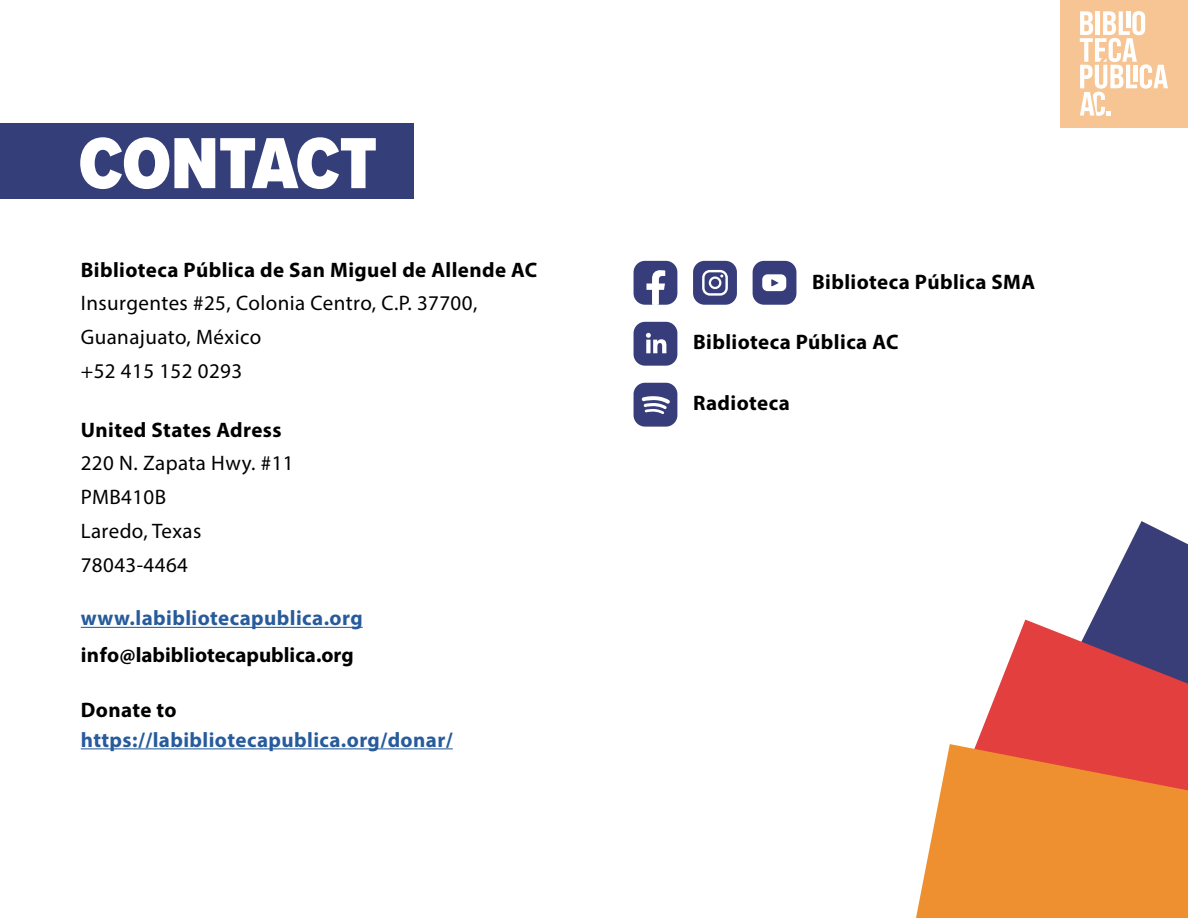
<style>
.page{position:relative;width:1188px;height:918px;background:#fff}
.page>*{position:absolute;margin:0;border:0;box-sizing:border-box;transform-origin:0 0}
.t1{font:900 75px "Proxima Nova Cond";color:#fff}
.t2{font:21px/33.8px "Myriad Pro";letter-spacing:.02em;color:#000}
.t3{font:700 21px "Myriad Pro";letter-spacing:.02em;color:#000}
.t4{font:700 21px "Myriad Pro";letter-spacing:.02em;color:#275b9b}
.t5{font:700 21px "Myriad Pro";color:#000}
</style>
<div class="page">
<div style="left:1060px;top:0;width:128px;height:128px;background:#f6c593"></div>
<svg style="left:1080px;top:11px;width:88px;height:105px"></svg>
<div style="left:0;top:123px;width:413px;height:76px;background:#343e79"></div>
<hr style="left:81px;top:627px;width:282px;height:1px;background:#275b9b">
<hr style="left:81px;top:748px;width:372px;height:1px;background:#275b9b">
<svg style="left:1092px;top:521px;width:96px;height:99px"></svg>
<svg style="left:976px;top:620px;width:212px;height:124px;fill:#e23f3e"></svg>
<svg style="left:916px;top:744px;width:272px;height:174px;fill:#ee902f"></svg>
<svg style="left:634px;top:261px;width:43px;height:44px"></svg>
<div style="left:693px;top:261px;width:44px;height:44px;background:#363d7a;border-radius:11px"></div>
<svg style="left:702px;top:270px;width:26px;height:26px"></svg>
<div style="left:753px;top:261px;width:43px;height:44px;background:#363d7a;border-radius:11px"></div>
<svg style="left:762px;top:274px;width:24px;height:17px"></svg>
<div style="left:634px;top:322px;width:43px;height:44px;background:#363d7a;border-radius:11px"></div>
<svg style="left:646px;top:333px;width:20px;height:20px"></svg>
<div style="left:634px;top:383px;width:43px;height:44px;background:#363d7a;border-radius:11px"></div>
<svg style="left:642px;top:396px;width:28px;height:18px"></svg>
<h1 class="t1" style="left:79px;top:108px;width:300px">CONTACT</h1>
<p class="t3" style="left:81px;top:256px;width:458px">Biblioteca Pública de San Miguel de Allende AC</p>
<p class="t2" style="left:81px;top:286px;width:398px">Insurgentes #25, Colonia Centro, C.P. 37700,<br>Guanajuato, México<br>+52 415 152 0293</p>
<p class="t3" style="left:81px;top:416px;width:202px">United States Adress</p>
<p class="t2" style="left:81px;top:446px;width:214px">220 N. Zapata Hwy. #11<br>PMB410B<br>Laredo, Texas<br>78043-4464</p>
<p class="t4" style="left:81px;top:605px;width:283px">www.labibliotecapublica.org</p>
<p class="t5" style="left:81px;top:641px;width:274px">info@labibliotecapublica.org</p>
<p class="t3" style="left:81px;top:697px;width:97px">Donate to</p>
<p class="t4" style="left:81px;top:726px;width:373px">https://labibliotecapublica.org/donar/</p>
<p class="t3" style="left:812px;top:268px;width:225px">Biblioteca Pública SMA</p>
<p class="t3" style="left:693px;top:329px;width:207px">Biblioteca Pública AC</p>
<p class="t3" style="left:693px;top:390px;width:98px">Radioteca</p>
</div>
